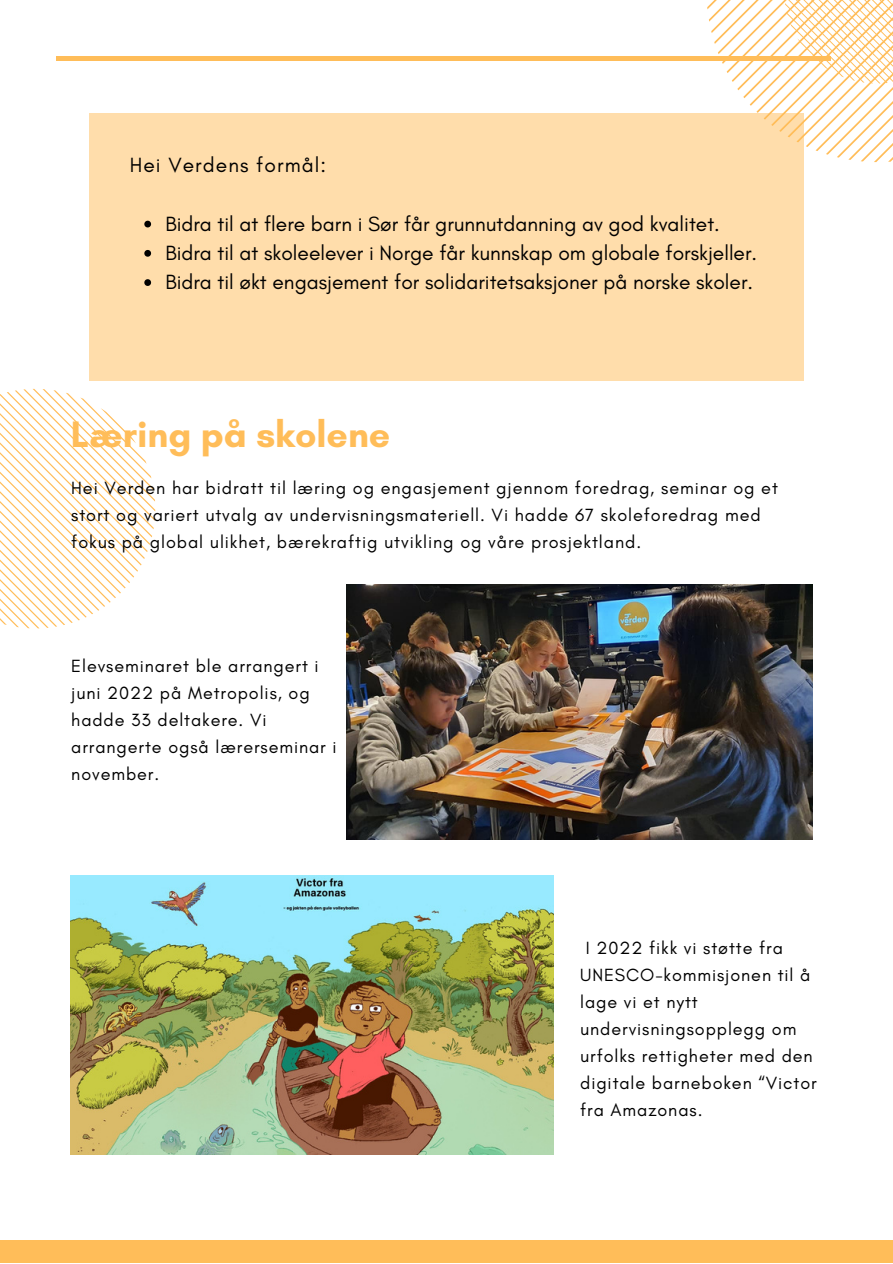
<style>
.page{position:relative;width:893px;height:1264px;background:#fff}
.page>*{position:absolute;margin:0;border:0;box-sizing:border-box;transform-origin:0 0}
.t1{font:700 37.5px "Glacial Indifference";color:#ffbd59}
.t2{font:21px/29.2px "Glacial Indifference";color:#000}
.t3{font:21px "Glacial Indifference";letter-spacing:.05em;color:#000}
.t4{font:18px/27px "Glacial Indifference";letter-spacing:.05em;color:#000}
</style>
<div class="page">
<svg style="left:707px;top:0;width:185px;height:162px"></svg>
<svg style="left:0;top:389px;width:155px;height:239px"></svg>
<div style="left:56px;top:56px;width:775px;height:5px;background:#ffbd59"></div>
<div style="left:0;top:1240px;width:892px;height:22px;background:#ffbd59"></div>
<div style="left:89px;top:113px;width:714px;height:267px;background:#ffddab"></div>
<img style="left:71px;top:875px;width:482px;height:279px">
<img style="left:346px;top:584px;width:466px;height:255px">
<svg style="left:144px;top:221px;width:7px;height:6px"></svg>
<svg style="left:144px;top:250px;width:7px;height:7px"></svg>
<svg style="left:144px;top:279px;width:7px;height:7px"></svg>
<p class="t3" style="left:130px;top:152px;width:198px">Hei Verdens formål:</p>
<p class="t2" style="left:165px;top:209px;width:593px">Bidra til at flere barn i Sør får grunnutdanning av god kvalitet.<br>Bidra til at skoleelever i Norge får kunnskap om globale forskjeller.<br>Bidra til økt engasjement for solidaritetsaksjoner på norske skoler.</p>
<h1 class="t1" style="left:71px;top:412px;width:321px">Læring på skolene</h1>
<p class="t4" style="left:71px;top:473px;width:708px">Hei Verden har bidratt til læring og engasjement gjennom foredrag, seminar og et stort og variert utvalg av undervisningsmateriell. Vi hadde 67 skoleforedrag med fokus på global ulikhet, bærekraftig utvikling og våre prosjektland.</p>
<p class="t4" style="left:71px;top:652px;width:267px">Elevseminaret ble arrangert i juni 2022 på Metropolis, og hadde 33 deltakere. Vi arrangerte også lærerseminar i november.</p>
<p class="t4" style="left:580px;top:934px;width:238px;text-indent:6px">I 2022 fikk vi støtte fra<br>UNESCO-kommisjonen til å lage vi et nytt undervisningsopplegg om urfolks rettigheter med den digitale barneboken “Victor fra Amazonas.</p>
</div>
